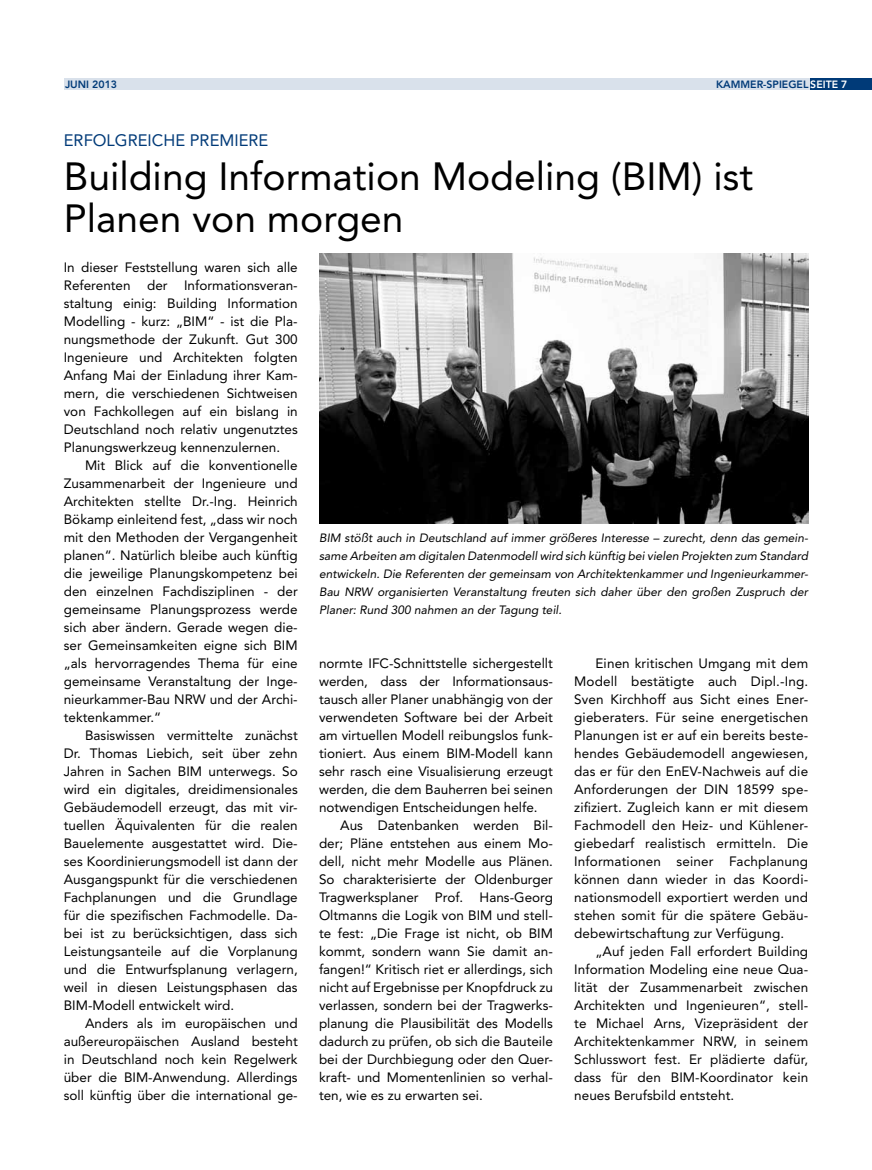
<style>
.page{position:relative;width:872px;height:1170px;background:#fff}
.page>*{position:absolute;margin:0;border:0;box-sizing:border-box;transform-origin:0 0}
.t1{font:39px/42px "Avenir LT Std";color:#000}
.t2{font:16.5px "Avenir LT Std";color:#003a78}
.t3{font:13.5px/18px "Avenir LT Std";color:#000;text-align:justify}
.t4{font:italic 12px/18px "Avenir LT Std";color:#000;text-align:justify}
.t5{font:800 10.5px "Avenir LT Std";color:#003a78}
.s1{color:#fff}
</style>
<div class="page">
<div style="left:808px;top:79px;width:64px;height:11px;background:#003a78"></div>
<div style="left:64px;top:79px;width:745px;height:11px;background:#d9e1eb"></div>
<img style="left:319px;top:254px;width:489px;height:270px">
<p class="t5" style="left:65px;top:78px;width:54px">JUNI 2013</p>
<p class="t5" style="left:716px;top:78px;width:133px">KAMMER PIEGEL <span class="s1">SEITE 7</span></p>
<p class="t5" style="left:722px;top:78px;width:9px">AMMER</p>
<p class="t5" style="left:762px;top:78px;width:17px">-SPIEGEL</p>
<p class="t2" style="left:64px;top:130px;width:53px">Erfolgrei</p>
<p class="t2" style="left:152px;top:130px;width:59px">che Premiere</p>
<h1 class="t1" style="left:64px;top:155px;width:691px">Building Information Modeling (BIM) ist<br>Planen von morgen</h1>
<p class="t3" style="left:64px;top:258px;width:235px">In dieser Feststellung waren sich alle Referenten der Informationsveran&shy;staltung einig: Building Information Modelling - kurz: „BIM“ - ist die Pla&shy;nungsmethode der Zukunft. Gut 300<br>Ingenieure und Architekten folgten Anfang Mai der Einladung ihrer Kam&shy;mern, die verschiedenen Sichtweisen von Fachkollegen auf ein bislang in Deutschland noch relativ ungenutztes Planungswerkzeug kennenzulernen.</p>
<p class="t3" style="left:64px;top:456px;width:235px;text-indent:21px">Mit Blick auf die konventionelle Zusammenarbeit der Ingenieure und Architekten stellte Dr.-Ing. Heinrich Bökamp einleitend fest, „dass wir noch mit den Methoden der Vergangenheit planen“. Natürlich bleibe auch künftig die jeweilige Planungskompetenz bei den einzelnen Fachdisziplinen - der gemeinsame Planungsprozess werde sich aber ändern. Gerade wegen die&shy;ser Gemeinsamkeiten eigne sich BIM „als hervorragendes Thema für eine gemeinsame Veranstaltung der Inge&shy;nieurkammer-Bau NRW und der Archi&shy;tektenkammer.“</p>
<p class="t3" style="left:64px;top:726px;width:235px;text-indent:21px">Basiswissen vermittelte zunächst Dr. Thomas Liebich, seit über zehn Jahren in Sachen BIM unterwegs. So wird ein digitales, dreidimensionales Gebäudemodell erzeugt, das mit vir&shy;tuellen Äquivalenten für die realen Bauelemente ausgestattet wird. Die&shy;ses Koordinierungsmodell ist dann der Ausgangspunkt für die verschiedenen Fachplanungen und die Grundlage für die spezifischen Fachmodelle. Da&shy;bei ist zu berücksichtigen, dass sich Leistungsanteile auf die Vorplanung und die Entwurfsplanung verlagern, weil in diesen Leistungsphasen das BIM-Modell entwickelt wird.</p>
<p class="t3" style="left:64px;top:1014px;width:235px;text-indent:21px">Anders als im europäischen und außereuropäischen Ausland besteht in Deutschland noch kein Regelwerk über die BIM-Anwendung. Allerdings soll künftig über die international ge-</p>
<p class="t4" style="left:319px;top:529px;width:490px">BIM stößt auch in Deutschland auf immer größeres Interesse – zurecht, denn das gemein&shy;same Arbeiten am digitalen Datenmodell wird sich künftig bei vielen Projekten zum Standard entwickeln. Die Referenten der gemeinsam von Architektenkammer und Ingenieurkammer-Bau NRW organisierten Veranstaltung freuten sich daher über den großen Zuspruch der Planer: Rund 300 nahmen an der Tagung teil.</p>
<p class="t3" style="left:319px;top:654px;width:235px">normte IFC-Schnittstelle sichergestellt werden, dass der Informationsaus&shy;tausch aller Planer unabhängig von der verwendeten Software bei der Arbeit am virtuellen Modell reibungslos funk&shy;tioniert. Aus einem BIM-Modell kann sehr rasch eine Visualisierung erzeugt werden, die dem Bauherren bei seinen notwendigen Entscheidungen helfe.</p>
<p class="t3" style="left:319px;top:816px;width:235px;text-indent:21px">Aus Datenbanken werden Bil&shy;der; Pläne entstehen aus einem Mo&shy;dell, nicht mehr Modelle aus Plänen.<br>So charakterisierte der Oldenburger Tragwerksplaner Prof. Hans-Georg Oltmanns die Logik von BIM und stell&shy;te fest: „Die Frage ist nicht, ob BIM kommt, sondern wann Sie damit an&shy;fangen!“ Kritisch riet er allerdings, sich nicht auf Ergebnisse per Knopfdruck zu verlassen, sondern bei der Tragwerks&shy;planung die Plausibilität des Modells dadurch zu prüfen, ob sich die Bauteile bei der Durchbiegung oder den Quer&shy;kraft- und Momentenlinien so verhal&shy;ten, wie es zu erwarten sei.</p>
<p class="t3" style="left:574px;top:654px;width:235px;text-indent:21px">Einen kritischen Umgang mit dem Modell bestätigte auch Dipl.-Ing.<br>Sven Kirchhoff aus Sicht eines Ener&shy;gieberaters. Für seine energetischen Planungen ist er auf ein bereits beste&shy;hendes Gebäudemodell angewiesen, das er für den EnEV-Nachweis auf die Anforderungen der DIN 18599 spe&shy;zifiziert. Zugleich kann er mit diesem Fachmodell den Heiz- und Kühlener&shy;giebedarf realistisch ermitteln. Die Informationen seiner Fachplanung können dann wieder in das Koordi&shy;nationsmodell exportiert werden und stehen somit für die spätere Gebäu&shy;debewirtschaftung zur Verfügung.</p>
<p class="t3" style="left:574px;top:942px;width:235px;text-indent:21px">„Auf jeden Fall erfordert Building Information Modeling eine neue Qua&shy;lität der Zusammenarbeit zwischen Architekten und Ingenieuren“, stell&shy;te Michael Arns, Vizepräsident der Architektenkammer NRW, in seinem Schlusswort fest. Er plädierte dafür, dass für den BIM-Koordinator kein neues Berufsbild entsteht.</p>
</div>
